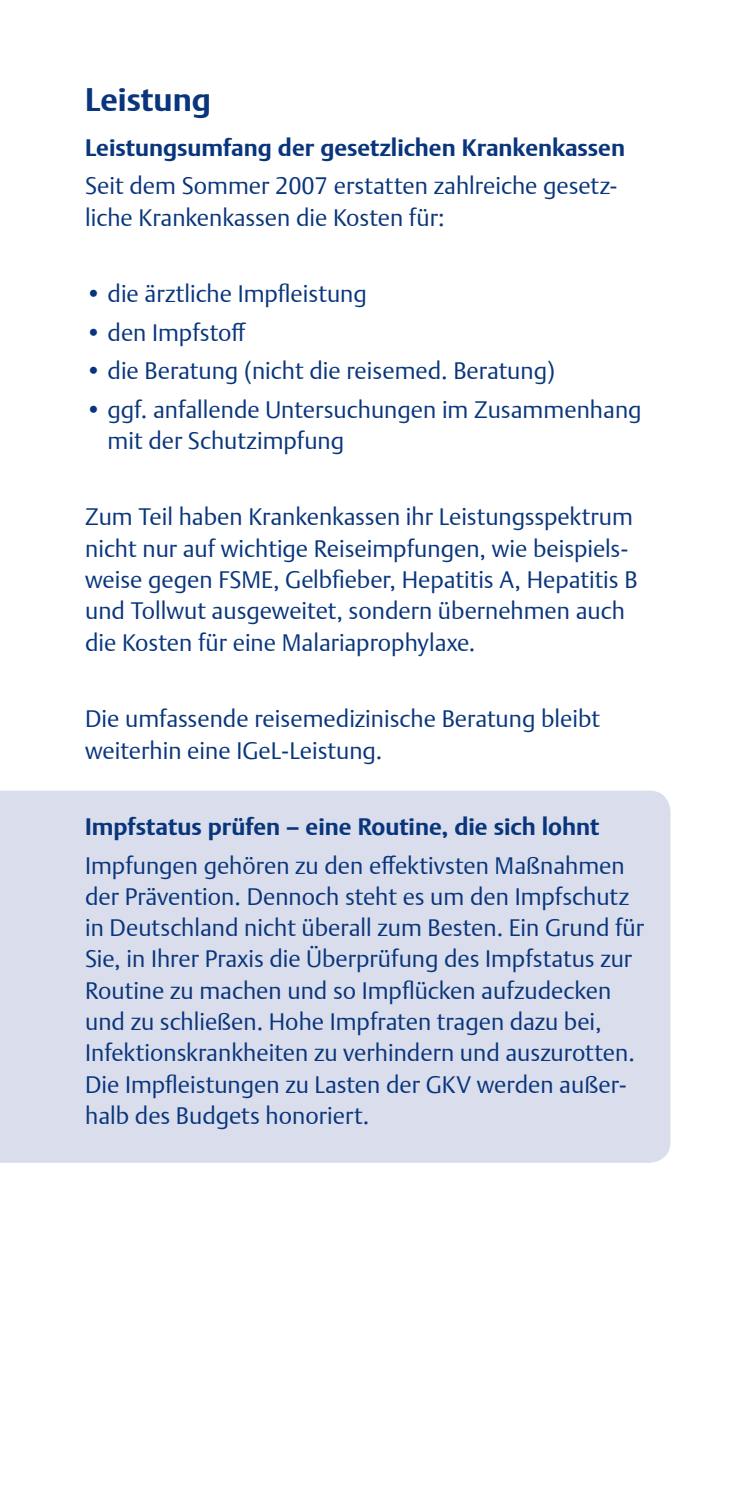
<style>
.page{position:relative;width:745px;height:1489px;background:#fff}
.page>*{position:absolute;margin:0;border:0;box-sizing:border-box;transform-origin:0 0}
.t1{font:700 32.5px "Thieme Argo 2011";color:#08357c}
.t2{font:300 23.75px/31.2px "Thieme Argo 2011";color:#08357c}
.t3{font:700 23.75px "Thieme Argo 2011";color:#08357c}
</style>
<div class="page">
<div style="left:0;top:790px;width:670px;height:372px;background:#dadeec"></div>
<h1 class="t1" style="left:85px;top:77px;width:127px">Leistung</h1>
<p class="t3" style="left:85px;top:132px;width:541px">Leistungsumfang der gesetzlichen Krankenkassen</p>
<p class="t2" style="left:85px;top:170px;width:533px">Seit dem Sommer 2007 erstatten zahlreiche gesetz&shy;liche Krankenkassen die Kosten für:</p>
<p class="t2" style="left:85px;top:278px;width:283px">• die ärztliche Impfleistung</p>
<p class="t2" style="left:85px;top:316px;width:162px">• den Impfstoff</p>
<p class="t2" style="left:85px;top:354px;width:471px">• die Beratung (nicht die reisemed. Beratung)</p>
<p class="t2" style="left:107px;top:393px;width:535px;text-indent:-22px">• ggf. anfallende Untersuchungen im Zusammenhang mit der Schutzimpfung</p>
<p class="t2" style="left:85px;top:501px;width:553px">Zum Teil haben Krankenkassen ihr Leistungsspektrum nicht nur auf wichtige Reiseimpfungen, wie beispiels&shy;weise gegen FSME, Gelbfieber, Hepatitis A, Hepatitis B und Tollwut ausgeweitet, sondern übernehmen auch die Kosten für eine Malariaprophylaxe.</p>
<p class="t2" style="left:85px;top:702px;width:516px">Die umfassende reisemedizinische Beratung bleibt weiterhin eine IGeL-Leistung.</p>
<p class="t3" style="left:85px;top:810px;width:515px">Impfstatus prüfen – eine Routine, die sich lohnt</p>
<p class="t2" style="left:85px;top:849px;width:560px">Impfungen gehören zu den effektivsten Maßnahmen der Prävention. Dennoch steht es um den Impfschutz in Deutschland nicht überall zum Besten. Ein Grund für Sie, in Ihrer Praxis die Überprüfung des Impfstatus zur Routine zu machen und so Impflücken aufzudecken und zu schließen. Hohe Impfraten tragen dazu bei, Infektionskrankheiten zu verhindern und auszurotten.<br>Die Impfleistungen zu Lasten der GKV werden außer&shy;halb des Budgets honoriert.</p>
</div>
